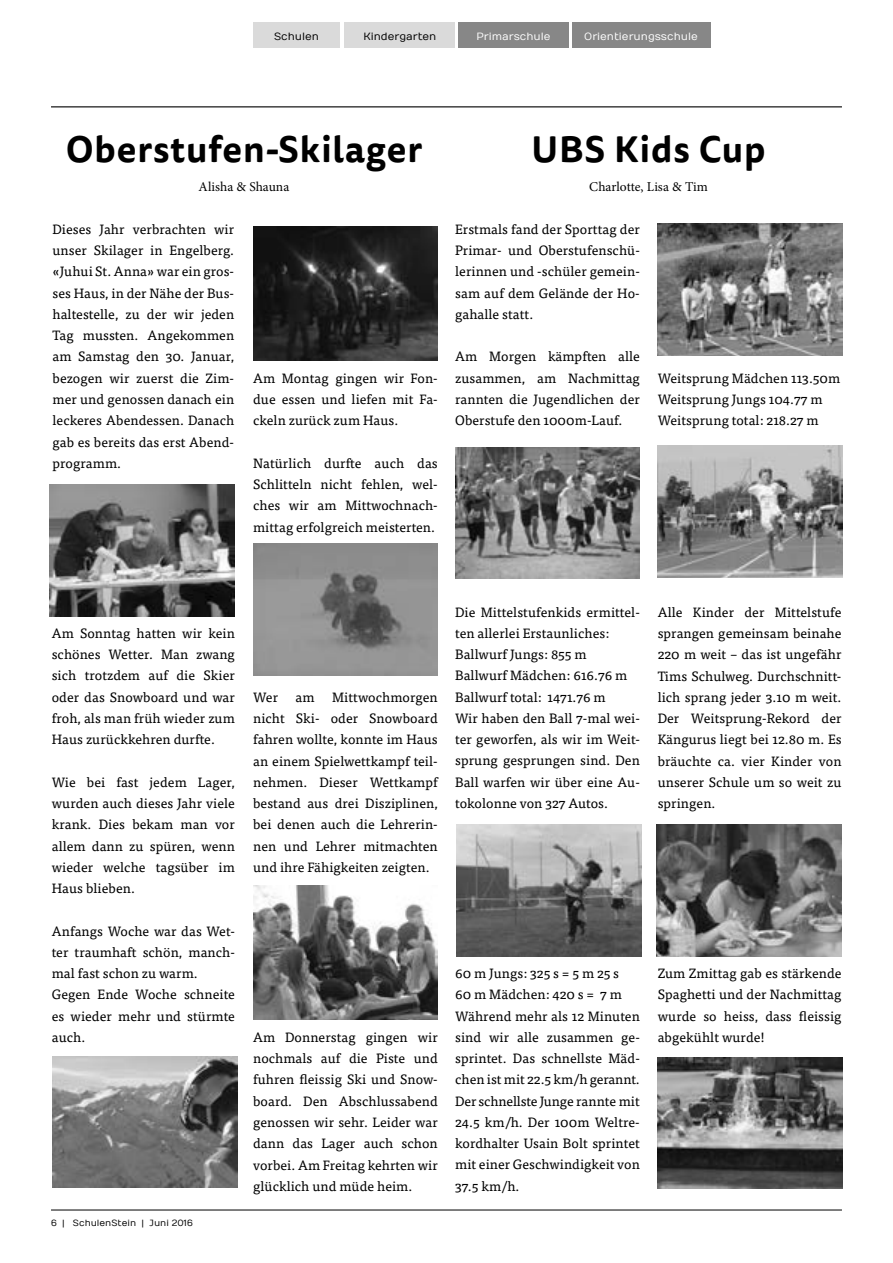
<style>
.page{position:relative;width:893px;height:1263px;background:#fff}
.page>*{position:absolute;margin:0;border:0;box-sizing:border-box;transform-origin:0 0}
.t1{font:700 36px "Tisa Sans Pro";letter-spacing:.025em;color:#000}
.t2{font:13.5px/21.3px "Tisa Pro";letter-spacing:.005em;color:#000;text-align:justify}
.t3{font:13.5px "Minion Pro";color:#000}
.t4{font:10.5px "Numans";color:#000}
.t5{font:10.5px "Numans";color:#fff}
.t6{font:10.5px "Numans";color:#fdfdfd}
.t7{font:9px "Numans";color:#000}
</style>
<div class="page">
<hr style="left:51px;top:1209px;width:791px;height:1px;background:#000">
<div style="left:253px;top:22px;width:87px;height:26px;background:#dadada"></div>
<hr style="left:51px;top:106px;width:791px;height:1px;background:#000">
<div style="left:572px;top:22px;width:138px;height:26px;background:#878787"></div>
<div style="left:458px;top:22px;width:111px;height:26px;background:#878787"></div>
<div style="left:345px;top:22px;width:110px;height:26px;background:#dadada"></div>
<img style="left:50px;top:485px;width:184px;height:132px">
<img style="left:253px;top:885px;width:185px;height:134px">
<img style="left:253px;top:226px;width:185px;height:134px">
<img style="left:53px;top:1056px;width:184px;height:132px">
<img style="left:253px;top:543px;width:185px;height:132px">
<img style="left:457px;top:824px;width:184px;height:132px">
<img style="left:658px;top:224px;width:184px;height:131px">
<img style="left:658px;top:445px;width:184px;height:132px">
<img style="left:658px;top:1057px;width:184px;height:132px">
<img style="left:657px;top:825px;width:184px;height:132px">
<img style="left:455px;top:447px;width:185px;height:132px">
<p class="t4" style="left:274px;top:30px;width:46px">Schulen</p>
<p class="t4" style="left:363px;top:30px;width:75px">Kindergarten</p>
<p class="t6" style="left:476px;top:30px;width:76px">Primarschule</p>
<p class="t5" style="left:584px;top:30px;width:115px">Orientierungsschule</p>
<h1 class="t1" style="left:66px;top:123px;width:358px">Oberstufen-Skilager</h1>
<p class="t3" style="left:199px;top:178px;width:92px">Alisha &amp; Shauna</p>
<p class="t2" style="left:53px;top:218px;width:183px">Dieses Jahr verbrachten wir unser Skilager in Engelberg. «Juhui St. Anna» war ein gros&shy;ses Haus, in der Nähe der Bus&shy;haltestelle, zu der wir jeden Tag mussten. Angekommen am Samstag den 30. Januar, bezogen wir zuerst die Zim&shy;mer und genossen danach ein leckeres Abendessen. Danach gab es bereits das erst Abend&shy;programm.</p>
<p class="t2" style="left:253px;top:367px;width:186px">Am Montag gingen wir Fon&shy;due essen und liefen mit Fa&shy;ckeln zurück zum Haus.</p>
<p class="t2" style="left:253px;top:452px;width:186px">Natürlich durfte auch das Schlitteln nicht fehlen, wel&shy;ches wir am Mittwochnach&shy;mittag erfolgreich meisterten.</p>
<h1 class="t1" style="left:532px;top:123px;width:236px">UBS Kids Cup</h1>
<p class="t3" style="left:589px;top:178px;width:120px">Charlotte, Lisa &amp; Tim</p>
<p class="t2" style="left:455px;top:218px;width:186px">Erstmals fand der Sporttag der Primar- und Oberstufenschü&shy;lerinnen und -schüler gemein&shy;sam auf dem Gelände der Ho&shy;gahalle statt.</p>
<p class="t2" style="left:455px;top:345px;width:186px">Am Morgen kämpften alle zusammen, am Nachmittag rannten die Jugendlichen der Oberstufe den 1000m-Lauf.</p>
<p class="t2" style="left:658px;top:367px;width:184px;text-align:left">Weitsprung Mädchen 113.50m<br>Weitsprung Jungs 104.77 m<br>Weitsprung total: 218.27 m</p>
<p class="t2" style="left:52px;top:622px;width:185px">Am Sonntag hatten wir kein schönes Wetter. Man zwang sich trotzdem auf die Skier oder das Snowboard und war froh, als man früh wieder zum Haus zurückkehren durfte.</p>
<p class="t2" style="left:52px;top:770px;width:185px">Wie bei fast jedem Lager, wurden auch dieses Jahr viele krank. Dies bekam man vor allem dann zu spüren, wenn wieder welche tagsüber im Haus blieben.</p>
<p class="t2" style="left:52px;top:919px;width:185px;text-align:left">Anfangs Woche war das Wet&shy;ter traumhaft schön, manch&shy;mal fast schon zu warm.<br>Gegen Ende Woche schneite es wieder mehr und stürmte auch.</p>
<p class="t7" style="left:51px;top:1218px;width:143px">6 | SchulenStein | Juni 2016</p>
<p class="t2" style="left:253px;top:685px;width:186px;text-indent:79px">Mittwochmorgen nicht Ski- oder Snowboard fahren wollte, konnte im Haus an einem Spielwettkampf teil&shy;nehmen. Dieser Wettkampf bestand aus drei Disziplinen, bei denen auch die Lehrerin&shy;nen und Lehrer mitmachten und ihre Fähigkeiten zeigten.</p>
<p class="t2" style="left:253px;top:685px;width:26px">Wer</p>
<p class="t2" style="left:296px;top:685px;width:21px">am</p>
<p class="t2" style="left:455px;top:600px;width:186px;text-align:left">Die Mittelstufenkids ermittel&shy;ten allerlei Erstaunliches:<br>Ballwurf Jungs: 855 m<br>Ballwurf Mädchen: 616.76 m<br>Ballwurf total: 1471.76 m<br>Wir haben den Ball 7-mal wei&shy;ter geworfen, als wir im Weit&shy;sprung gesprungen sind. Den<br>Ball warfen wir über eine Au&shy;tokolonne von 327 Autos.</p>
<p class="t2" style="left:658px;top:600px;width:185px">Alle Kinder der Mittelstufe sprangen gemeinsam beinahe 220 m weit – das ist ungefähr Tims Schulweg. Durchschnitt&shy;lich sprang jeder 3.10 m weit.<br>Der Weitsprung-Rekord der Kängurus liegt bei 12.80 m. Es bräuchte ca. vier Kinder von unserer Schule um so weit zu springen.</p>
<p class="t2" style="left:253px;top:1026px;width:186px">Am Donnerstag gingen wir nochmals auf die Piste und fuhren fleissig Ski und Snow&shy;board. Den Abschlussabend genossen wir sehr. Leider war dann das Lager auch schon vorbei. Am Freitag kehrten wir glücklich und müde heim.</p>
<p class="t2" style="left:455px;top:962px;width:186px;text-align:left">60 m Jungs: 325 s = 5 m 25 s<br>60 m Mädchen: 420 s = 7 m<br>Während mehr als 12 Minuten sind wir alle zusammen ge&shy;sprintet. Das schnellste Mäd&shy;chen ist mit 22.5 km/h gerannt.<br>Der schnellste Junge rannte mit<br>24.5 km/h. Der 100m Weltre&shy;kordhalter Usain Bolt sprintet mit einer Geschwindigkeit von<br>37.5 km/h.</p>
<p class="t2" style="left:658px;top:962px;width:185px">Zum Zmittag gab es stärkende Spaghetti und der Nachmittag wurde so heiss, dass fleissig abgekühlt wurde!</p>
</div>
